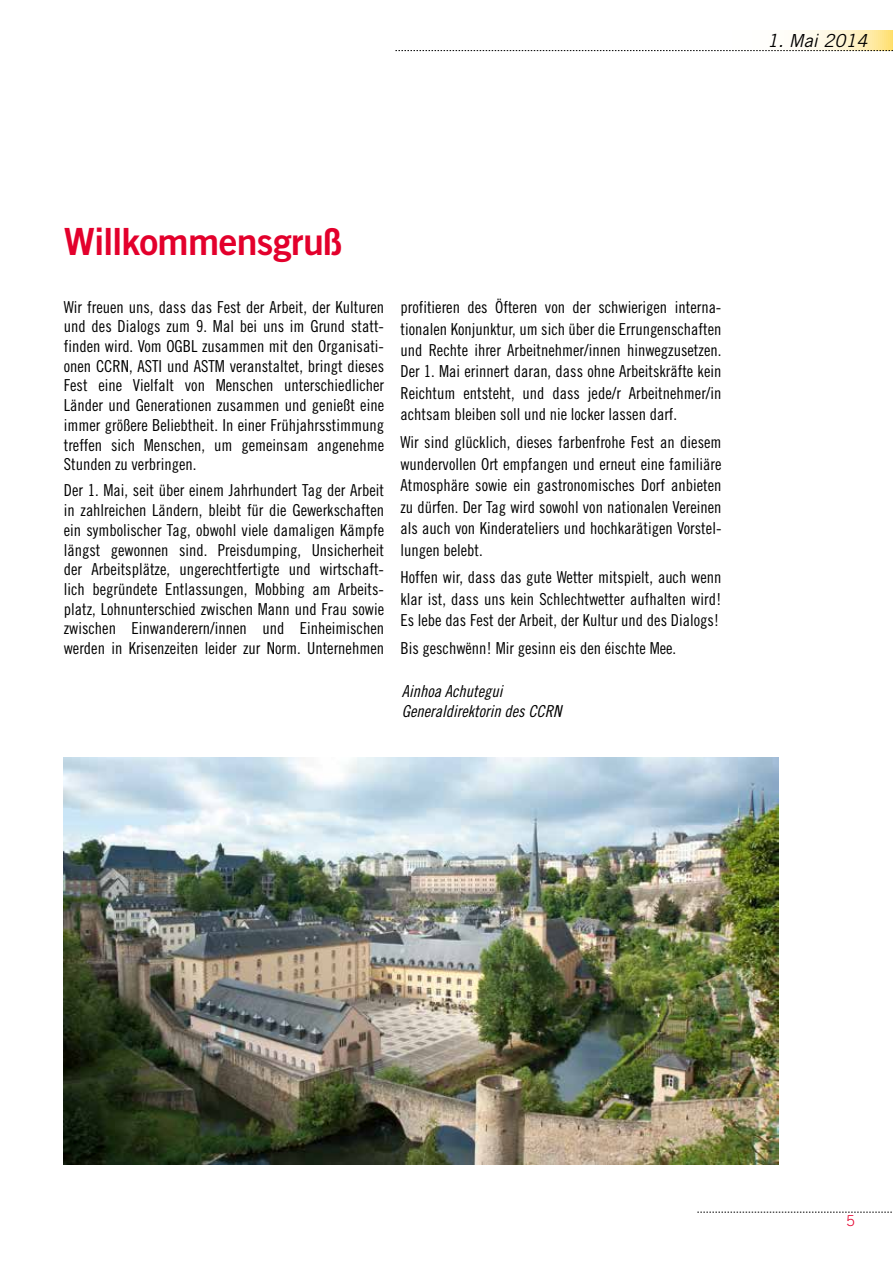
<style>
.page{position:relative;width:893px;height:1263px;background:#fff}
.page>*{position:absolute;margin:0;border:0;box-sizing:border-box;transform-origin:0 0}
.t1{font:37.5px "Trade Gothic LT Std Bd 2";letter-spacing:-.02em;color:#e3002c}
.t2{font:italic 18px "Trade Gothic LT Std";color:#000}
.t3{font:16.5px/19.6px "Trade Gothic LT Std Cn 18";color:#000;text-align:justify}
.t4{font:16.5px/19.5px "Trade Gothic LT Std Cn 18 Obl";color:#000}
.t5{font:300 15px "Trade Gothic LT Std";color:#e3002c}
</style>
<div class="page">
<svg style="left:798px;top:31px;width:95px;height:19px"></svg>
<svg style="left:395px;top:50px;width:498px;height:1px"></svg>
<svg style="left:697px;top:1212px;width:195px;height:1px"></svg>
<img style="left:64px;top:758px;width:714px;height:407px">
<p class="t2" style="left:767px;top:29px;width:102px">1. Mai 2014</p>
<h1 class="t1" style="left:64px;top:218px;width:280px">Willkommensgruß</h1>
<p class="t3" style="left:64px;top:297px;width:322px">Wir freuen uns, dass das Fest der Arbeit, der Kulturen und des Dialogs zum 9. Mal bei uns im Grund statt&shy;finden wird. Vom OGBL zusammen mit den Organisati&shy;onen CCRN, ASTI und ASTM veranstaltet, bringt dieses Fest eine Vielfalt von Menschen unterschiedlicher Länder und Generationen zusammen und genießt eine immer größere Beliebtheit. In einer Frühjahrsstimmung treffen sich Menschen, um gemeinsam angenehme Stunden zu verbringen.</p>
<p class="t3" style="left:64px;top:480px;width:322px">Der 1. Mai, seit über einem Jahrhundert Tag der Arbeit in zahlreichen Ländern, bleibt für die Gewerkschaften ein symbolischer Tag, obwohl viele damaligen Kämpfe längst gewonnen sind. Preisdumping, Unsicherheit der Arbeitsplätze, ungerechtfertigte und wirtschaft&shy;lich begründete Entlassungen, Mobbing am Arbeits&shy;platz, Lohnunterschied zwischen Mann und Frau sowie zwischen Einwanderern/innen und Einheimischen werden in Krisenzeiten leider zur Norm. Unternehmen</p>
<p class="t3" style="left:400px;top:296px;width:323px;line-height:21.5px">profitieren des Öfteren von der schwierigen interna&shy;tionalen Konjunktur, um sich über die Errungenschaften und Rechte ihrer Arbeitnehmer/innen hinwegzusetzen.<br>Der 1. Mai erinnert daran, dass ohne Arbeitskräfte kein Reichtum entsteht, und dass jede/r Arbeitnehmer/in achtsam bleiben soll und nie locker lassen darf.</p>
<p class="t3" style="left:400px;top:431px;width:323px;line-height:21.5px">Wir sind glücklich, dieses farbenfrohe Fest an diesem wundervollen Ort empfangen und erneut eine familiäre Atmosphäre sowie ein gastronomisches Dorf anbieten zu dürfen. Der Tag wird sowohl von nationalen Vereinen als auch von Kinderateliers und hochkarätigen Vorstel&shy;lungen belebt.</p>
<p class="t3" style="left:400px;top:566px;width:323px;line-height:21.5px">Hoffen wir, dass das gute Wetter mitspielt, auch wenn klar ist, dass uns kein Schlechtwetter aufhalten wird!<br>Es lebe das Fest der Arbeit, der Kultur und des Dialogs!</p>
<p class="t3" style="left:400px;top:638px;width:277px">Bis geschwënn! Mir gesinn eis den éischte Mee.</p>
<p class="t4" style="left:402px;top:682px;width:161px">Ainhoa Achutegui<br>Generaldirektorin des CCRN</p>
<p class="t5" style="left:846px;top:1212px;width:10px">5</p>
</div>
